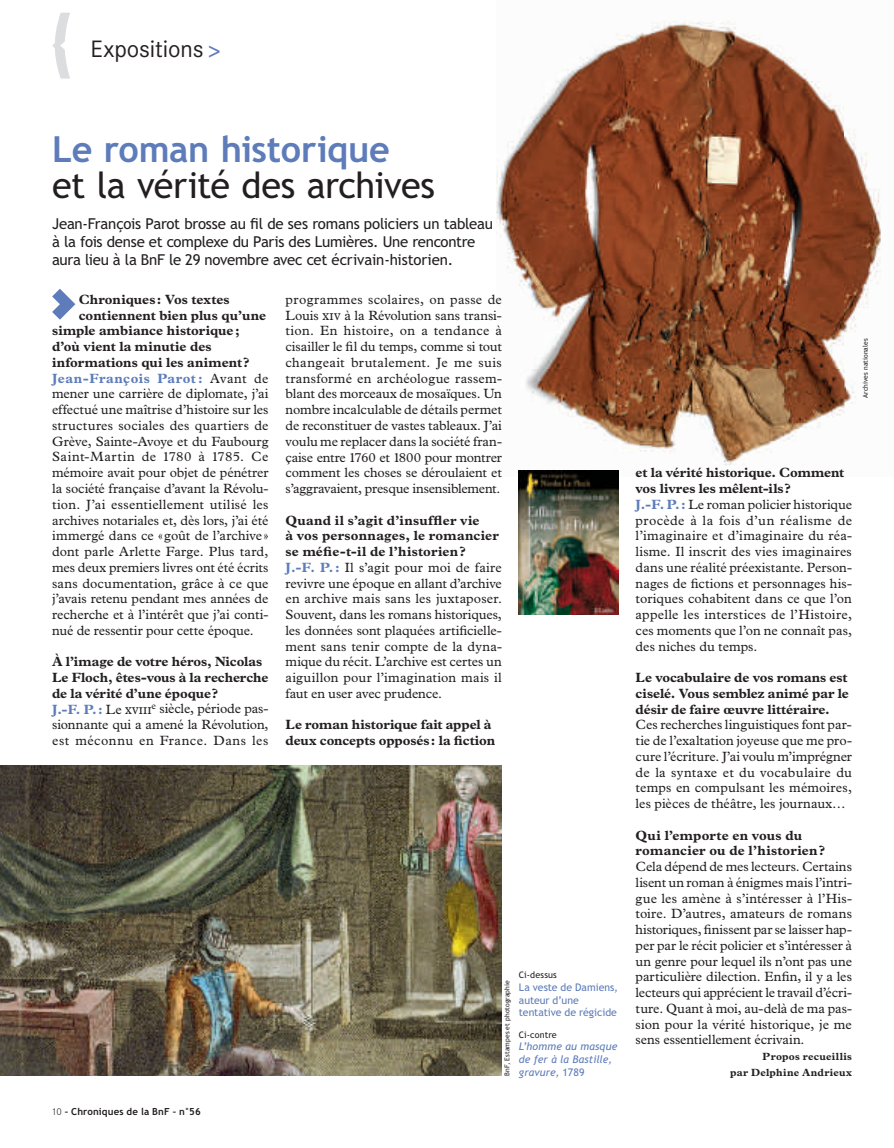
<style>
.page{position:relative;width:894px;height:1148px;background:#fff}
.page>*{position:absolute;margin:0;border:0;box-sizing:border-box;transform-origin:0 0}
.t1{font:36px "Trebuchet";letter-spacing:-.015em;color:#231f20}
.t2{font:700 36px "Trebuchet";letter-spacing:-.01em;color:#5d7cb9}
.t3{font:23.25px "Corporate SBQ3";letter-spacing:-.005em;color:#231f20}
.t4{font:15px/18px "Trebuchet";letter-spacing:-.015em;color:#231f20}
.t5{font:13.5px/15.8px "Plantin BNF";color:#231f20;text-align:justify}
.t6{font:700 13.5px/15.8px "Plantin BNF";letter-spacing:-.005em;color:#231f20}
.t7{font:13.5px "Plantin BNF";letter-spacing:.02em;color:#231f20}
.t8{font:700 13.5px/15.8px "Plantin BNF";letter-spacing:.015em;color:#231f20}
.t9{font:700 13.5px "Plantin BNF";letter-spacing:.035em;color:#5d7cb9}
.t10{font:13.5px "Plantin BNF";letter-spacing:.03em;color:#231f20}
.t11{font:10.5px/12.8px "Trebuchet";color:#5d7cb9}
.t12{font:italic 10.5px/12.8px "Trebuchet";letter-spacing:.015em;color:#5d7cb9}
.t13{font:700 10.5px/15.8px "Plantin BNF";letter-spacing:.025em;color:#231f20;text-align:right}
.t14{font:700 9.75px "Trebuchet";letter-spacing:.015em;color:#231f20}
.t15{font:9px "Trebuchet";letter-spacing:.01em;color:#231f20}
.t16{font:6.75px "Trebuchet";letter-spacing:.01em;color:#231f20}
.s1{font-weight:700;font-size:21px;color:#5d7cb9}
.s2{font-weight:400;color:#231f20}
.s3{color:#5d7cb9}
.s4{font-weight:400}
.s5{font-family:"Plantin Expert BNF";font-weight:400}
.s6{font-family:"Plantin Expert BNF"}
.s7{font-weight:700}
.s8{font-weight:700;color:#5d7cb9}
.s9{font-family:"Corporate SBQ3";font-weight:300}
.s10{font-style:normal}
</style>
<div class="page">
<img style="left:0;top:765px;width:502px;height:311px">
<img style="left:496px;top:21px;width:385px;height:455px">
<svg style="left:52px;top:289px;width:23px;height:31px"></svg>
<img style="left:519px;top:470px;width:99px;height:145px">
<svg style="left:52px;top:13px;width:18px;height:66px"></svg>
<h2 class="t3" style="left:90px;top:41px;width:131px">Expositions <span class="s1">&gt;</span></h2>
<h1 class="t2" style="left:52px;top:135px;width:339px">Le roman historique</h1>
<h1 class="t1" style="left:52px;top:171px;width:384px">et la vérité des archives</h1>
<p class="t4" style="left:52px;top:216px;width:442px">Jean-François Parot brosse au fil de ses romans policiers un tableau à la fois dense et complexe du Paris des Lumières. Une rencontre aura lieu à la BnF le 29 novembre avec cet écrivain-historien.</p>
<p class="t6" style="left:79px;top:293px;width:153px">Chroniques : Vos textes</p>
<p class="t6" style="left:79px;top:308px;width:189px">contiennent bien plus qu’une</p>
<p class="t6" style="left:52px;top:324px;width:189px">simple ambiance historique ;</p>
<p class="t6" style="left:52px;top:340px;width:161px">d’où vient la minutie des</p>
<p class="t6" style="left:52px;top:356px;width:199px">informations qui les animent ?</p>
<p class="t9" style="left:52px;top:373px;width:218px">Jean-François Parot : <span class="s2">Avant de</span></p>
<p class="t5" style="left:52px;top:387px;width:218px">mener une carrière de diplomate, j’ai</p>
<p class="t5" style="left:52px;top:403px;width:218px">effectué une maîtrise d’histoire sur les</p>
<p class="t7" style="left:52px;top:420px;width:218px">structures sociales des quartiers de</p>
<p class="t5" style="left:52px;top:434px;width:218px">Grève, Sainte-Avoye et du Faubourg</p>
<p class="t10" style="left:52px;top:452px;width:218px">Saint-Martin de 1780 à 1785. Ce</p>
<p class="t5" style="left:52px;top:466px;width:218px">mémoire avait pour objet de pénétrer</p>
<p class="t5" style="left:52px;top:481px;width:218px">la société française d’avant la Révolu-</p>
<p class="t7" style="left:52px;top:499px;width:218px">tion. J’ai essentiellement utilisé les</p>
<p class="t5" style="left:52px;top:513px;width:218px">archives notariales et, dès lors, j’ai été</p>
<p class="t5" style="left:52px;top:529px;width:218px">immergé dans ce « goût de l’archive »</p>
<p class="t5" style="left:52px;top:544px;width:218px">dont parle Arlette Farge. Plus tard,</p>
<p class="t5" style="left:52px;top:560px;width:218px">mes deux premiers livres ont été écrits</p>
<p class="t5" style="left:52px;top:576px;width:218px">sans documentation, grâce à ce que</p>
<p class="t5" style="left:52px;top:592px;width:218px">j’avais retenu pendant mes années de</p>
<p class="t5" style="left:52px;top:607px;width:218px">recherche et à l’intérêt que j’ai conti-</p>
<p class="t5" style="left:52px;top:623px;width:203px">nué de ressentir pour cette époque.</p>
<p class="t6" style="left:52px;top:655px;width:218px">À l’image de votre héros, Nicolas Le Floch, êtes-vous à la recherche de la vérité d’une époque ?<br><span class="s3">J.-F. P. :</span> <span class="s4">Le</span> <span class="s5">xviii</span><sup>e</sup> <span class="s4">siècle, période pas&shy;sionnante qui a amené la Révolution, est méconnu en France. Dans les</span></p>
<p class="t5" style="left:285px;top:292px;width:218px">programmes scolaires, on passe de Louis <span class="s6">xiv</span> à la Révolution sans transi&shy;tion. En histoire, on a tendance à cisailler le fil du temps, comme si tout changeait brutalement. Je me suis transformé en archéologue rassem&shy;blant des morceaux de mosaïques. Un nombre incalculable de détails permet de reconstituer de vastes tableaux. J’ai voulu me replacer dans la société fran&shy;çaise entre 1760 et 1800 pour montrer comment les choses se déroulaient et s’aggravaient, presque insensiblement.</p>
<p class="t5" style="left:285px;top:513px;width:218px;text-align:left"><span class="s7">Quand il s’agit d’insuffler vie<br>à vos personnages, le romancier se méfie-t-il de l’historien ?<br></span><span class="s8">J.-F. P. :</span> Il s’agit pour moi de faire revivre une époque en allant d’archive en archive mais sans les juxtaposer.<br>Souvent, dans les romans historiques, les données sont plaquées artificielle&shy;ment sans tenir compte de la dyna&shy;mique du récit. L’archive est certes un aiguillon pour l’imagination mais il faut en user avec prudence.</p>
<p class="t6" style="left:285px;top:718px;width:211px">Le roman historique fait appel à deux concepts opposés : la fiction</p>
<p class="t14" style="left:52px;top:1108px;width:150px"><span class="s9">10</span> – Chroniques de la BnF – n°56</p>
<p class="t16" style="left:504px;top:1076px;width:97px;rotate:-90deg">BnF, Estampes et photographie</p>
<p class="t15" style="left:519px;top:971px;width:39px">Ci-dessus</p>
<p class="t11" style="left:519px;top:982px;width:101px">La veste de Damiens, auteur d’une tentative de régicide</p>
<p class="t15" style="left:519px;top:1031px;width:39px">Ci-contre</p>
<p class="t12" style="left:519px;top:1041px;width:100px">L’homme au masque de fer à la Bastille,</p>
<p class="t12" style="left:519px;top:1067px;width:67px">gravure, <span class="s10">1789</span></p>
<p class="t16" style="left:862px;top:398px;width:61px;rotate:-90deg">Archives nationales</p>
<p class="t5" style="left:635px;top:466px;width:218px;text-align:left"><span class="s7">et la vérité historique. Comment vos livres les mêlent-ils ?<br></span><span class="s8">J.-F. P. :</span> Le roman policier historique procède à la fois d’un réalisme de l’imaginaire et d’imaginaire du réa&shy;lisme. Il inscrit des vies imaginaires dans une réalité préexistante. Person&shy;nages de fictions et personnages his&shy;toriques cohabitent dans ce que l’on appelle les interstices de l’Histoire, ces moments que l’on ne connaît pas, des niches du temps.</p>
<p class="t6" style="left:635px;top:671px;width:215px;text-align:justify">Le vocabulaire de vos romans est ciselé. Vous semblez animé par le désir de faire œuvre littéraire.</p>
<p class="t5" style="left:635px;top:718px;width:218px">Ces recherches linguistiques font par&shy;tie de l’exaltation joyeuse que me pro&shy;cure l’écriture. J’ai voulu m’imprégner de la syntaxe et du vocabulaire du temps en compulsant les mémoires, les pièces de théâtre, les journaux…</p>
<p class="t8" style="left:635px;top:828px;width:191px">Qui l’emporte en vous du romancier ou de l’historien ?</p>
<p class="t5" style="left:635px;top:860px;width:218px">Cela dépend de mes lecteurs. Certains lisent un roman à énigmes mais l’intri&shy;gue les amène à s’intéresser à l’His&shy;toire. D’autres, amateurs de romans historiques, finissent par se laisser hap&shy;per par le récit policier et s’intéresser à un genre pour lequel ils n’ont pas une particulière dilection. Enfin, il y a les lecteurs qui apprécient le travail d’écri&shy;ture. Quant à moi, au-delà de ma pas&shy;sion pour la vérité historique, je me sens essentiellement écrivain.</p>
<p class="t13" style="left:730px;top:1049px;width:123px">Propos recueillis<br>par Delphine Andrieux</p>
</div>
